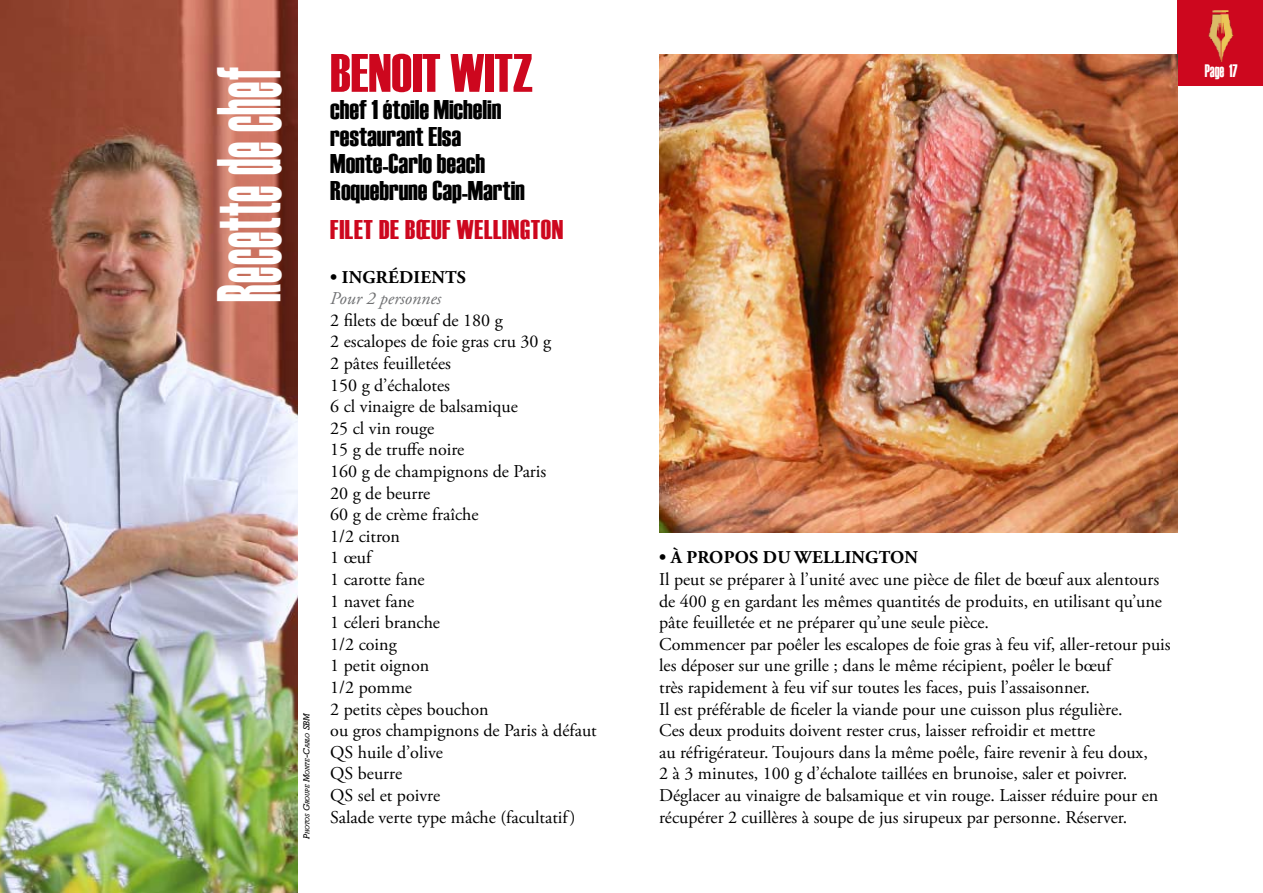
<style>
.page{position:relative;width:1263px;height:893px;background:#fff}
.page>*{position:absolute;margin:0;border:0;box-sizing:border-box;transform-origin:0 0}
.t1{font:90px "Haettenschweiler";letter-spacing:.025em;color:#fff;scale:.5 1}
.t2{font:54px "Haettenschweiler";color:#cd071e}
.t3{font:27px/27px "Haettenschweiler";color:#000}
.t4{font:27px "Haettenschweiler";letter-spacing:.025em;color:#cd071e}
.t5{font:18px/21.6px "Adobe Garamond Pro";color:#000}
.t6{font:700 18px "Adobe Garamond Pro";letter-spacing:.015em;color:#000}
.t7{font:italic 18px "Adobe Garamond Pro";color:#707173}
.t8{font:18px "Haettenschweiler";color:#fff;scale:.75 1}
.t9{font:italic 6.3px "Rockwell";color:#000}
.s1{font-size:9px}
</style>
<div class="page">
<div style="left:1178px;top:0;width:85px;height:85px;background:#cd071e"></div>
<img style="left:1208px;top:10px;width:26px;height:51px">
<img style="left:0;top:0;width:298px;height:893px">
<img style="left:659px;top:54px;width:519px;height:478px">
<h1 class="t1" style="left:198px;top:302px;width:470px;rotate:-90deg">Recette de chef</h1>
<p class="t9" style="left:304px;top:839px;width:128px;rotate:-90deg"><span class="s1">P</span>hotos <span class="s1">G</span>roupe <span class="s1">M</span>onte<span class="s1">-C</span>arlo <span class="s1">SBM</span></p>
<h2 class="t2" style="left:330px;top:42px;width:204px">BENOIT WITZ</h2>
<h3 class="t3" style="left:330px;top:95px;width:196px">chef 1 étoile Michelin restaurant Elsa<br>Monte-Carlo beach<br>Roquebrune Cap-Martin</h3>
<h3 class="t4" style="left:330px;top:214px;width:235px">FILET DE BŒUF WELLINGTON</h3>
<p class="t6" style="left:330px;top:266px;width:137px">• INGRÉDIENTS</p>
<p class="t7" style="left:330px;top:288px;width:112px">Pour 2 personnes</p>
<p class="t5" style="left:330px;top:310px;width:268px">2 filets de bœuf de 180 g<br>2 escalopes de foie gras cru 30 g<br>2 pâtes feuilletées<br>150 g d’échalotes<br>6 cl vinaigre de balsamique<br>25 cl vin rouge<br>15 g de truffe noire<br>160 g de champignons de Paris<br>20 g de beurre<br>60 g de crème fraîche<br>1/2 citron<br>1 œuf<br>1 carotte fane<br>1 navet fane<br>1 céleri branche<br>1/2 coing<br>1 petit oignon<br>1/2 pomme<br>2 petits cèpes bouchon<br>ou gros champignons de Paris à défaut<br>QS huile d’olive<br>QS beurre<br>QS sel et poivre<br>Salade verte type mâche (facultatif)</p>
<p class="t8" style="left:1205px;top:61px;width:45px">Page 17</p>
<p class="t6" style="left:659px;top:547px;width:260px">• À PROPOS DU WELLINGTON</p>
<p class="t5" style="left:659px;top:569px;width:513px">Il peut se préparer à l’unité avec une pièce de filet de bœuf aux alentours de 400 g en gardant les mêmes quantités de produits, en utilisant qu’une pâte feuilletée et ne préparer qu’une seule pièce.<br>Commencer par poêler les escalopes de foie gras à feu vif, aller-retour puis les déposer sur une grille ; dans le même récipient, poêler le bœuf<br>très rapidement à feu vif sur toutes les faces, puis l’assaisonner.<br>Il est préférable de ficeler la viande pour une cuisson plus régulière.<br>Ces deux produits doivent rester crus, laisser refroidir et mettre<br>au réfrigérateur. Toujours dans la même poêle, faire revenir à feu doux,<br>2 à 3 minutes, 100 g d’échalote taillées en brunoise, saler et poivrer.<br>Déglacer au vinaigre de balsamique et vin rouge. Laisser réduire pour en récupérer 2 cuillères à soupe de jus sirupeux par personne. Réserver.</p>
</div>
